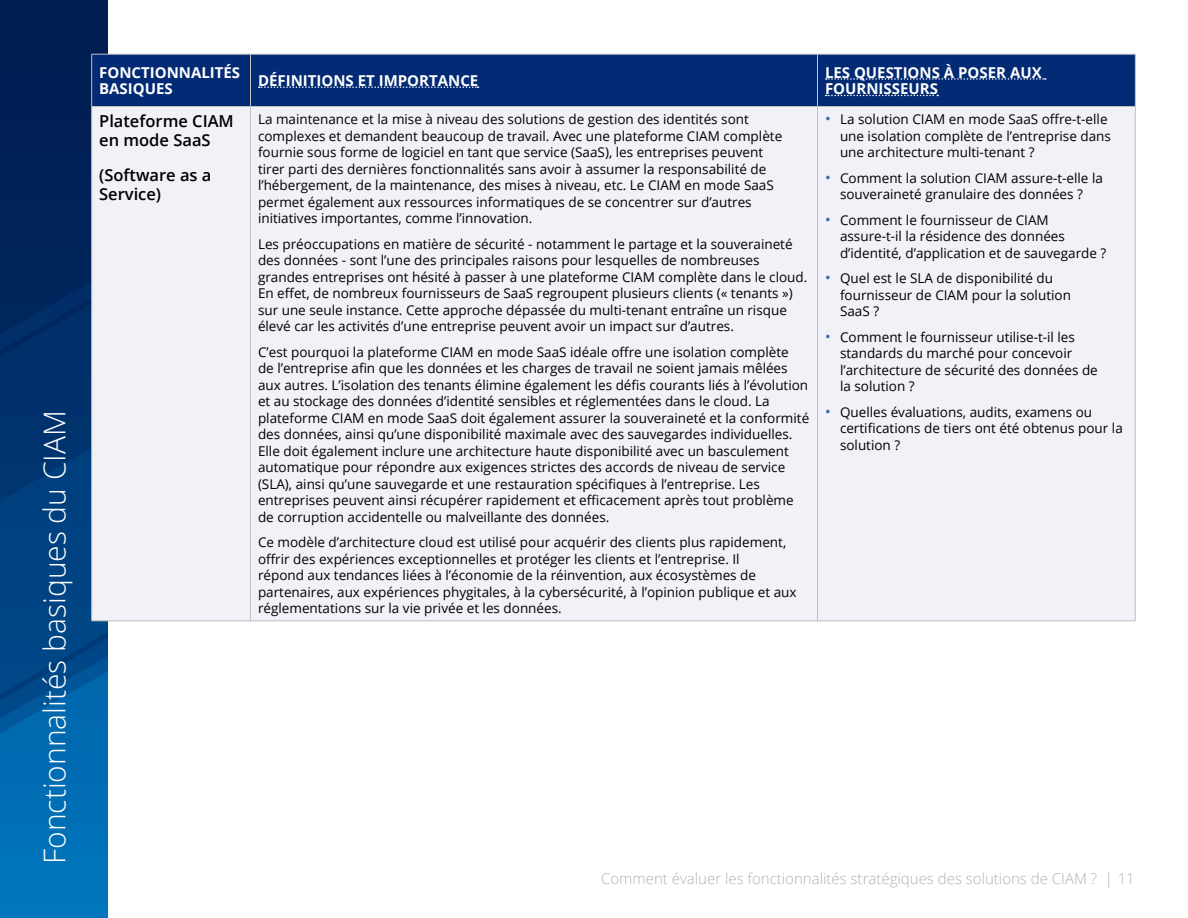
<style>
.page{position:relative;width:1188px;height:918px;background:#fff}
.page>*{position:absolute;margin:0;border:0;box-sizing:border-box;transform-origin:0 0}
.t1{font:300 30px "Open Sans";color:#fff}
.t2{font:600 16.5px/19.5px "Open Sans";color:#000}
.t3{font:700 15px/16.5px "Open Sans";color:#fff}
.t4{font:300 15px "Open Sans";color:#adb3b5}
.t5{font:13.5px/16.5px "Open Sans";color:#000}
.s1{font-size:15px;color:#3866b0}
</style>
<div class="page">
<div style="left:0;top:0;width:108px;height:918px;background:#006fb6"></div>
<svg style="left:0;top:501px;width:108px;height:217px;background:#004686"></svg>
<svg style="left:0;top:356px;width:91px;height:145px;background:#00346f"></svg>
<svg style="left:0;top:632px;width:108px;height:68px;background:#004a8b"></svg>
<svg style="left:0;top:0;width:108px;height:356px;background:#002258"></svg>
<div style="left:92px;top:55px;width:1043px;height:51px;background:#032b75"></div>
<div style="left:92px;top:107px;width:1043px;height:514px;background:#f0f2f7"></div>
<hr style="left:92px;top:54px;width:158px;height:1px;background:#bfc0c1">
<hr style="left:91px;top:54px;width:1px;height:52px;background:#bfc0c1">
<hr style="left:250px;top:54px;width:568px;height:1px;background:#bfc0c1">
<hr style="left:250px;top:54px;width:1px;height:52px;background:#bfc0c1">
<hr style="left:818px;top:54px;width:318px;height:1px;background:#bfc0c1">
<hr style="left:817px;top:54px;width:1px;height:52px;background:#bfc0c1">
<hr style="left:1135px;top:54px;width:1px;height:52px;background:#bfc0c1">
<hr style="left:91px;top:107px;width:1px;height:514px;background:#bfc0c1">
<hr style="left:250px;top:107px;width:1px;height:514px;background:#bfc0c1">
<hr style="left:817px;top:107px;width:1px;height:514px;background:#bfc0c1">
<hr style="left:1135px;top:107px;width:1px;height:514px;background:#bfc0c1">
<hr style="left:92px;top:621px;width:158px;height:1px;background:#bfc0c1">
<hr style="left:250px;top:621px;width:568px;height:1px;background:#bfc0c1">
<hr style="left:818px;top:621px;width:318px;height:1px;background:#bfc0c1">
<hr style="left:92px;top:106px;width:158px;height:1px;background:#bfc0c1">
<hr style="left:250px;top:106px;width:568px;height:1px;background:#bfc0c1">
<hr style="left:818px;top:106px;width:318px;height:1px;background:#bfc0c1">
<svg style="left:259px;top:86px;width:220px;height:2px"></svg>
<svg style="left:826px;top:78px;width:220px;height:2px"></svg>
<svg style="left:826px;top:95px;width:112px;height:1px"></svg>
<h1 class="t1" style="left:34px;top:864px;width:455px;rotate:-90deg">Fonctionnalités basiques du CIAM</h1>
<p class="t3" style="left:99px;top:64px;width:143px">FONCTIONNALITÉS<br>BASIQUES</p>
<p class="t3" style="left:258px;top:72px;width:222px">DÉFINITIONS ET IMPORTANCE</p>
<p class="t3" style="left:825px;top:64px;width:218px">LES QUESTIONS À POSER AUX<br>FOURNISSEURS</p>
<p class="t2" style="left:99px;top:111px;width:136px">Plateforme CIAM en mode SaaS</p>
<p class="t2" style="left:99px;top:165px;width:114px">(Software as a<br>Service)</p>
<p class="t5" style="left:258px;top:111px;width:526px">La maintenance et la mise à niveau des solutions de gestion des identités sont complexes et demandent beaucoup de travail. Avec une plateforme CIAM complète fournie sous forme de logiciel en tant que service (SaaS), les entreprises peuvent tirer parti des dernières fonctionnalités sans avoir à assumer la responsabilité de l’hébergement, de la maintenance, des mises à niveau, etc. Le CIAM en mode SaaS permet également aux ressources informatiques de se concentrer sur d’autres initiatives importantes, comme l’innovation.</p>
<p class="t5" style="left:258px;top:235px;width:551px">Les préoccupations en matière de sécurité - notamment le partage et la souveraineté des données - sont l’une des principales raisons pour lesquelles de nombreuses grandes entreprises ont hésité à passer à une plateforme CIAM complète dans le cloud.<br>En effet, de nombreux fournisseurs de SaaS regroupent plusieurs clients (« tenants ») sur une seule instance. Cette approche dépassée du multi-tenant entraîne un risque élevé car les activités d’une entreprise peuvent avoir un impact sur d’autres.</p>
<p class="t5" style="left:258px;top:343px;width:553px">C’est pourquoi la plateforme CIAM en mode SaaS idéale offre une isolation complète<br>de l’entreprise afin que les données et les charges de travail ne soient jamais mêlées aux autres. L’isolation des tenants élimine également les défis courants liés à l’évolution et au stockage des données d’identité sensibles et réglementées dans le cloud. La plateforme CIAM en mode SaaS doit également assurer la souveraineté et la conformité des données, ainsi qu’une disponibilité maximale avec des sauvegardes individuelles.<br>Elle doit également inclure une architecture haute disponibilité avec un basculement automatique pour répondre aux exigences strictes des accords de niveau de service (SLA), ainsi qu’une sauvegarde et une restauration spécifiques à l’entreprise. Les entreprises peuvent ainsi récupérer rapidement et efficacement après tout problème de corruption accidentelle ou malveillante des données.</p>
<p class="t5" style="left:258px;top:534px;width:540px">Ce modèle d’architecture cloud est utilisé pour acquérir des clients plus rapidement, offrir des expériences exceptionnelles et protéger les clients et l’entreprise. Il<br>répond aux tendances liées à l’économie de la réinvention, aux écosystèmes de partenaires, aux expériences phygitales, à la cybersécurité, à l’opinion publique et aux réglementations sur la vie privée et les données.</p>
<p class="t5" style="left:840px;top:111px;width:272px;text-indent:-15px"><span class="s1">•</span> La solution CIAM en mode SaaS offre-t-elle une isolation complète de l’entreprise dans une architecture multi-tenant ?</p>
<p class="t5" style="left:825px;top:169px;width:279px;text-align:center"><span class="s1">•</span> Comment la solution CIAM assure-t-elle la souveraineté granulaire des données ?</p>
<p class="t5" style="left:840px;top:211px;width:268px;text-indent:-15px"><span class="s1">•</span> Comment le fournisseur de CIAM assure-t-il la résidence des données d’identité, d’application et de sauvegarde ?</p>
<p class="t5" style="left:840px;top:270px;width:232px;text-indent:-15px"><span class="s1">•</span> Quel est le SLA de disponibilité du fournisseur de CIAM pour la solution<br>SaaS ?</p>
<p class="t5" style="left:840px;top:328px;width:259px;text-indent:-15px"><span class="s1">•</span> Comment le fournisseur utilise-t-il les standards du marché pour concevoir l’architecture de sécurité des données de la solution ?</p>
<p class="t5" style="left:840px;top:403px;width:284px;text-indent:-15px"><span class="s1">•</span> Quelles évaluations, audits, examens ou certifications de tiers ont été obtenus pour la solution ?</p>
<p class="t4" style="left:601px;top:869px;width:535px">Comment évaluer les fonctionnalités stratégiques des solutions de CIAM ? | 11</p>
</div>
